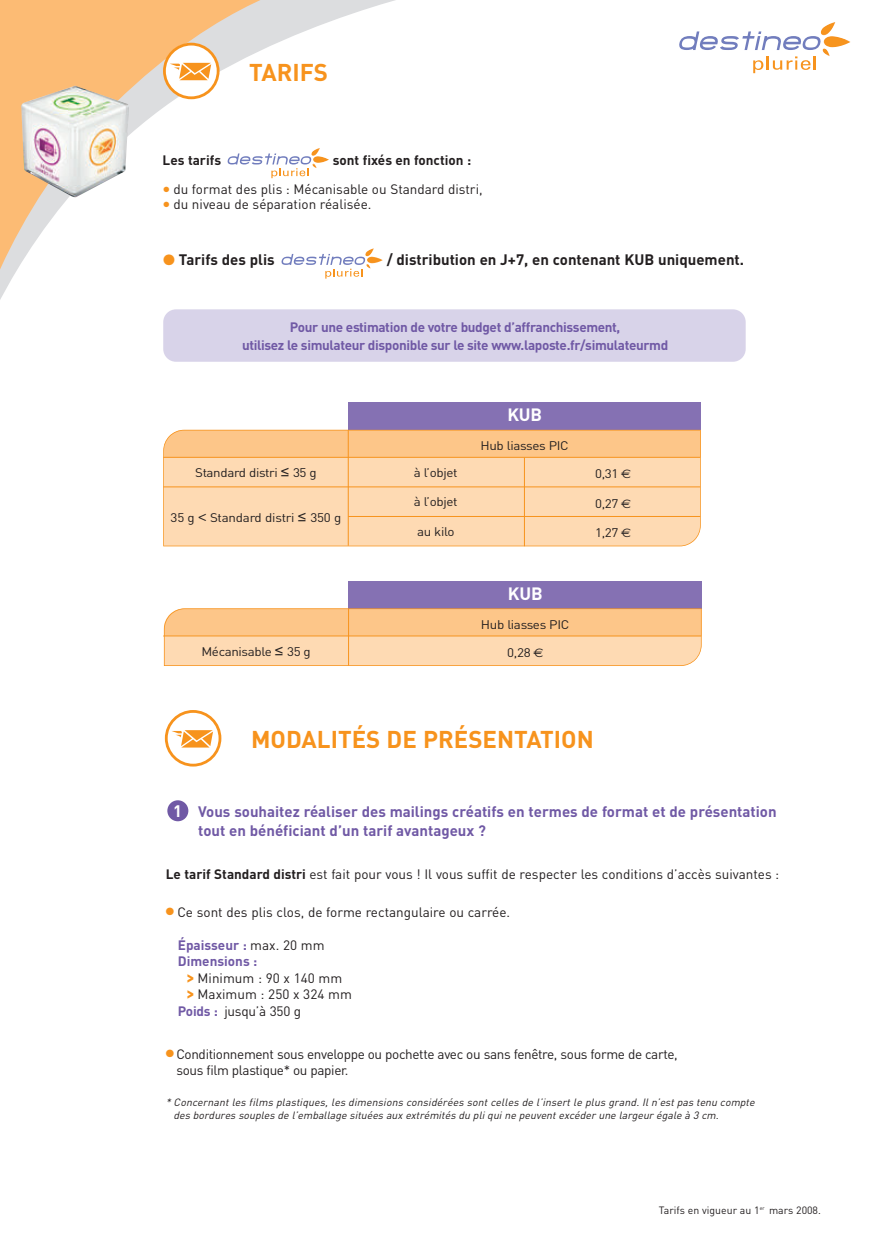
<style>
.page{position:relative;width:872px;height:1234px;background:#fff}
.page>*{position:absolute;margin:0;border:0;box-sizing:border-box;transform-origin:0 0}
.t1{font:700 24px "DIN";color:#f7931d}
.t2{font:700 17.7px "DIN";letter-spacing:-.01em;color:#fff}
.t3{font:700 16.5px "DIN";color:#fff}
.t4{font:700 15px/19.5px "DIN";color:#7059a5}
.t5{font:700 15px "DIN";color:#231f20}
.t6{font:13.5px "DIN";color:#231f20}
.t7{font:700 13.5px/18px "DIN";letter-spacing:-.025em;color:#7059a5;text-align:center}
.t8{font:13.5px/16.5px "DIN";letter-spacing:-.025em;color:#231f20}
.t9{font:700 13.5px "DIN";color:#231f20}
.t10{font:700 13.5px/16.5px "DIN";color:#7059a5}
.t11{font:12.3px "DIN";letter-spacing:-.025em;color:#231f20;scale:1.08 1}
.t12{font:italic 10.5px/13.5px "DIN";color:#231f20}
.t13{font:10.5px "DIN";color:#231f20}
.s1{color:#f7931d}
.s2{font-family:"Arial";font-size:14.1px}
.s3{font-family:"Euro Sans"}
.s4{font-family:"DIN Neuzeit Grotesk";font-weight:700;font-stretch:condensed;font-size:14.1px}
.s5{font-weight:700}
.s6{font-weight:400;color:#231f20}
.s7{font-family:"Bauhaus 93";color:#f7931d}
.s8{font-weight:700;color:#7059a5}
</style>
<div class="page">
<svg style="left:312px;top:0;width:83px;height:279px"></svg>
<svg style="left:0;top:0;width:312px;height:300px"></svg>
<img style="left:21px;top:86px;width:108px;height:111px">
<svg style="left:163px;top:43px;width:56px;height:56px"></svg>
<img style="left:821px;top:22px;width:14px;height:11px">
<img style="left:829px;top:36px;width:21px;height:11px">
<svg style="left:679px;top:31px;width:150px;height:42px"></svg>
<img style="left:374px;top:257px;width:9px;height:6px">
<svg style="left:281px;top:248px;width:93px;height:30px"></svg>
<svg style="left:165px;top:710px;width:56px;height:56px"></svg>
<div style="left:167px;top:800px;width:21px;height:21px;background:#7059a5;border-radius:50%"></div>
<div style="left:348px;top:402px;width:352px;height:28px;background:#8571b3"></div>
<hr style="left:163px;top:635px;width:538px;height:1px;background:#f7931d">
<div style="left:348px;top:581px;width:353px;height:27px;background:#8571b3"></div>
<svg style="left:164px;top:608px;width:537px;height:58px;background:#fccd99"></svg>
<svg style="left:163px;top:429px;width:537px;height:117px;background:#fcd2a4"></svg>
<div style="left:163px;top:309px;width:582px;height:52px;background:#d8d3e9;border-radius:13px"></div>
<h1 class="t1" style="left:249px;top:62px;width:80px">TARIFS</h1>
<p class="t9" style="left:163px;top:154px;width:60px">Les tarifs</p>
<p class="t9" style="left:333px;top:154px;width:140px">sont fixés en fonction :</p>
<p class="t6" style="left:164px;top:183px;width:320px"><span class="s1">●</span> du format des plis : Mécanisable ou Standard distri,</p>
<p class="t6" style="left:164px;top:198px;width:209px"><span class="s1">●</span> du niveau de séparation réalisée.</p>
<p class="t5" style="left:163px;top:253px;width:113px"><span class="s1">●</span> Tarifs des plis</p>
<p class="t5" style="left:387px;top:253px;width:359px">/ distribution en J+7, en contenant KUB uniquement.</p>
<p class="t7" style="left:242px;top:318px;width:428px">Pour une estimation de votre budget d’affranchissement,<br>utilisez le simulateur disponible sur le site www.laposte.fr/simulateurmd</p>
<h2 class="t2" style="left:507px;top:407px;width:36px">KUB</h2>
<p class="t11" style="left:480px;top:441px;width:83px">Hub liasses PIC</p>
<p class="t11" style="left:195px;top:468px;width:114px">Standard distri <span class="s2">≤</span> 35 g</p>
<p class="t11" style="left:414px;top:467px;width:42px">à l’objet</p>
<p class="t11" style="left:595px;top:469px;width:35px">0,31 <span class="s3">€</span></p>
<p class="t11" style="left:171px;top:513px;width:160px">35 g <span class="s4">&lt;</span> Standard distri <span class="s2">≤</span> 350 g</p>
<p class="t11" style="left:414px;top:497px;width:42px">à l’objet</p>
<p class="t11" style="left:595px;top:498px;width:35px">0,27 <span class="s3">€</span></p>
<p class="t11" style="left:417px;top:526px;width:36px">au kilo</p>
<p class="t11" style="left:595px;top:528px;width:35px">1,27 <span class="s3">€</span></p>
<h2 class="t2" style="left:508px;top:586px;width:36px">KUB</h2>
<p class="t11" style="left:201px;top:646px;width:103px">Mécanisable <span class="s2">≤</span> 35 g</p>
<p class="t11" style="left:481px;top:619px;width:83px">Hub liasses PIC</p>
<p class="t11" style="left:507px;top:647px;width:35px">0,28 <span class="s3">€</span></p>
<h1 class="t1" style="left:251px;top:729px;width:344px">MODALITÉS DE PRÉSENTATION</h1>
<p class="t3" style="left:173px;top:803px;width:10px">1</p>
<p class="t4" style="left:198px;top:802px;width:580px">Vous souhaitez réaliser des mailings créatifs en termes de format et de présentation tout en bénéficiant d’un tarif avantageux ?</p>
<p class="t6" style="left:166px;top:868px;width:615px"><span class="s5">Le tarif Standard distri</span> est fait pour vous ! Il vous suffit de respecter les conditions d’accès suivantes :</p>
<p class="t6" style="left:166px;top:906px;width:346px"><span class="s1">●</span> Ce sont des plis clos, de forme rectangulaire ou carrée.</p>
<p class="t10" style="left:178px;top:937px;width:148px">Épaisseur : <span class="s6">max. 20 mm<br></span>Dimensions :</p>
<p class="t6" style="left:187px;top:972px;width:157px"><span class="s7">&gt;</span> Minimum : 90 x 140 mm</p>
<p class="t6" style="left:187px;top:989px;width:166px"><span class="s7">&gt;</span> Maximum : 250 x 324 mm</p>
<p class="t6" style="left:178px;top:1005px;width:125px"><span class="s8">Poids :</span> jusqu’à 350 g</p>
<p class="t8" style="left:176px;top:1046px;width:503px;text-indent:-10px"><span class="s1">●</span> Conditionnement sous enveloppe ou pochette avec ou sans fenêtre, sous forme de carte, sous film plastique* ou papier.</p>
<p class="t12" style="left:173px;top:1095px;width:585px;text-indent:-8px">* Concernant les films plastiques, les dimensions considérées sont celles de l’insert le plus grand. Il n’est pas tenu compte des bordures souples de l’emballage situées aux extrémités du pli qui ne peuvent excéder une largeur égale à 3 cm.</p>
<p class="t13" style="left:659px;top:1205px;width:163px">Tarifs en vigueur au 1<sup>er</sup> mars 2008.</p>
</div>
